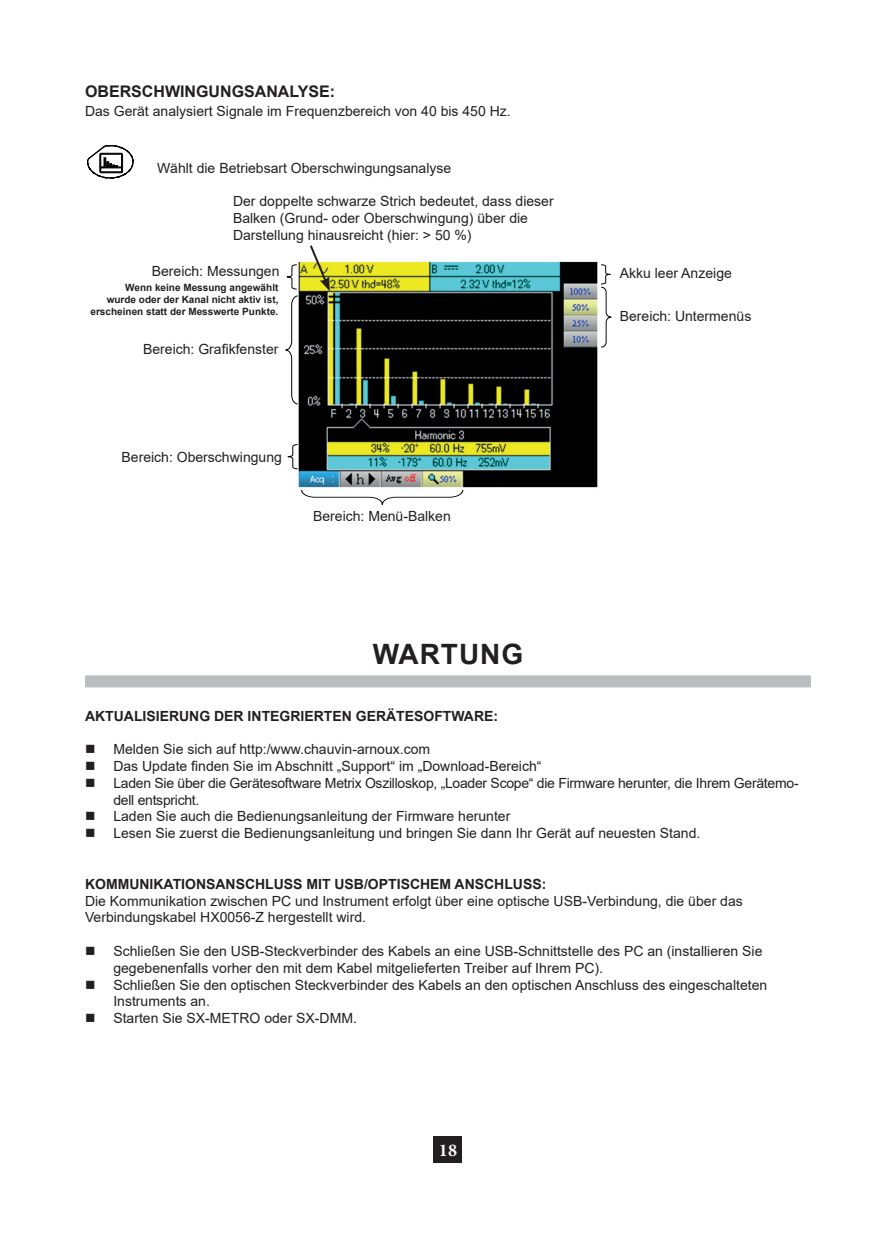
<style>
.page{position:relative;width:896px;height:1248px;background:#fff}
.page>*{position:absolute;margin:0;border:0;box-sizing:border-box;transform-origin:0 0}
.Titre_niv_1{font:700 28px "Arial";letter-spacing:.035em;color:#231f20}
.t1{font:700 18px "Minion Pro";color:#fff}
.Titre_niv_3{font:700 16px "Arial";color:#231f20}
.Texte_0{font:14px/16.8px "Arial";color:#231f20}
.Texte_0_centré{font:14px "Arial";color:#231f20}
.Texte_0-2{font:14px/16.8px "Arial";letter-spacing:-.02em;color:#231f20}
.Texte_0-3{font:700 14px "Arial";color:#231f20}
.Titre_niv_3-2{font:14px "Arial";color:#231f20}
.Texte_0_gras{font:700 10px/12px "Arial";color:#231f20;text-align:right}
</style>
<div class="page">
<div style="left:434px;top:1136px;width:28px;height:26px;background:#231f20"></div>
<div style="left:85px;top:675px;width:726px;height:12px;background:#bcbdc0"></div>
<svg style="left:87px;top:145px;width:47px;height:34px"></svg>
<img style="left:296px;top:261px;width:302px;height:227px">
<svg style="left:285px;top:264px;width:13px;height:140px"></svg>
<svg style="left:288px;top:444px;width:10px;height:25px"></svg>
<svg style="left:601px;top:264px;width:11px;height:84px"></svg>
<svg style="left:301px;top:490px;width:163px;height:15px"></svg>
<svg style="left:308px;top:245px;width:22px;height:46px"></svg>
<p class="Titre_niv_3" style="left:85px;top:80px;width:252px">OBERSCHWINGUNGSANALYSE:</p>
<p class="Titre_niv_3-2" style="left:85px;top:101px;width:427px">Das Gerät analysiert Signale im Frequenzbereich von 40 bis 450 Hz.</p>
<p class="Texte_0" style="left:157px;top:160px;width:296px">Wählt die Betriebsart Oberschwingungsanalyse</p>
<p class="Texte_0_centré" style="left:233px;top:191px;width:322px">Der doppelte schwarze Strich bedeutet, dass dieser</p>
<p class="Texte_0_centré" style="left:233px;top:208px;width:296px">Balken (Grund- oder Oberschwingung) über die</p>
<p class="Texte_0_centré" style="left:233px;top:225px;width:240px">Darstellung hinausreicht (hier: &gt; 50 %)</p>
<p class="Texte_0_centré" style="left:152px;top:262px;width:129px">Bereich: Messungen</p>
<p class="Texte_0_centré" style="left:620px;top:263px;width:114px">Akku leer Anzeige</p>
<p class="Texte_0_gras" style="left:91px;top:282px;width:189px">Wenn keine Messung angewählt<br>wurde oder der Kanal nicht aktiv ist, erscheinen statt der Messwerte Punkte.</p>
<p class="Texte_0_centré" style="left:143px;top:339px;width:137px">Bereich: Grafikfenster</p>
<p class="Texte_0_centré" style="left:122px;top:447px;width:162px">Bereich: Oberschwingung</p>
<p class="Texte_0_centré" style="left:313px;top:506px;width:139px">Bereich: Menü-Balken</p>
<p class="Titre_niv_1" style="left:373px;top:634px;width:152px">WARTUNG</p>
<p class="Texte_0_centré" style="left:620px;top:307px;width:133px">Bereich: Untermenüs</p>
<p class="Texte_0-3" style="left:85px;top:705px;width:415px">AKTUALISIERUNG DER INTEGRIERTEN GERÄTESOFTWARE:</p>
<p class="Texte_0" style="left:113px;top:740px;width:318px">Melden Sie sich auf http:/www.chauvin-arnoux.com</p>
<p class="Texte_0" style="left:113px;top:757px;width:429px">Das Update finden Sie im Abschnitt „Support“ im „Download-Bereich“</p>
<p class="Texte_0-2" style="left:113px;top:774px;width:687px">Laden Sie über die Gerätesoftware Metrix Oszilloskop, „Loader Scope“ die Firmware herunter, die Ihrem Gerätemo&shy;dell entspricht.</p>
<p class="Texte_0" style="left:113px;top:808px;width:398px">Laden Sie auch die Bedienungsanleitung der Firmware herunter</p>
<p class="Texte_0" style="left:113px;top:824px;width:588px">Lesen Sie zuerst die Bedienungsanleitung und bringen Sie dann Ihr Gerät auf neuesten Stand.</p>
<p class="Texte_0-3" style="left:85px;top:873px;width:463px">KOMMUNIKATIONSANSCHLUSS MIT USB/OPTISCHEM ANSCHLUSS:</p>
<p class="Texte_0" style="left:85px;top:892px;width:659px">Die Kommunikation zwischen PC und Instrument erfolgt über eine optische USB-Verbindung, die über das<br>Verbindungskabel HX0056-Z hergestellt wird.</p>
<p class="Texte_0" style="left:113px;top:942px;width:650px">Schließen Sie den USB-Steckverbinder des Kabels an eine USB-Schnittstelle des PC an (installieren Sie gegebenenfalls vorher den mit dem Kabel mitgelieferten Treiber auf Ihrem PC).</p>
<p class="Texte_0" style="left:113px;top:976px;width:655px">Schließen Sie den optischen Steckverbinder des Kabels an den optischen Anschluss des eingeschalteten<br>Instruments an.</p>
<p class="Texte_0" style="left:113px;top:1009px;width:245px">Starten Sie SX-METRO oder SX-DMM.</p>
<p class="t1" style="left:439px;top:1137px;width:19px">18</p>
</div>
